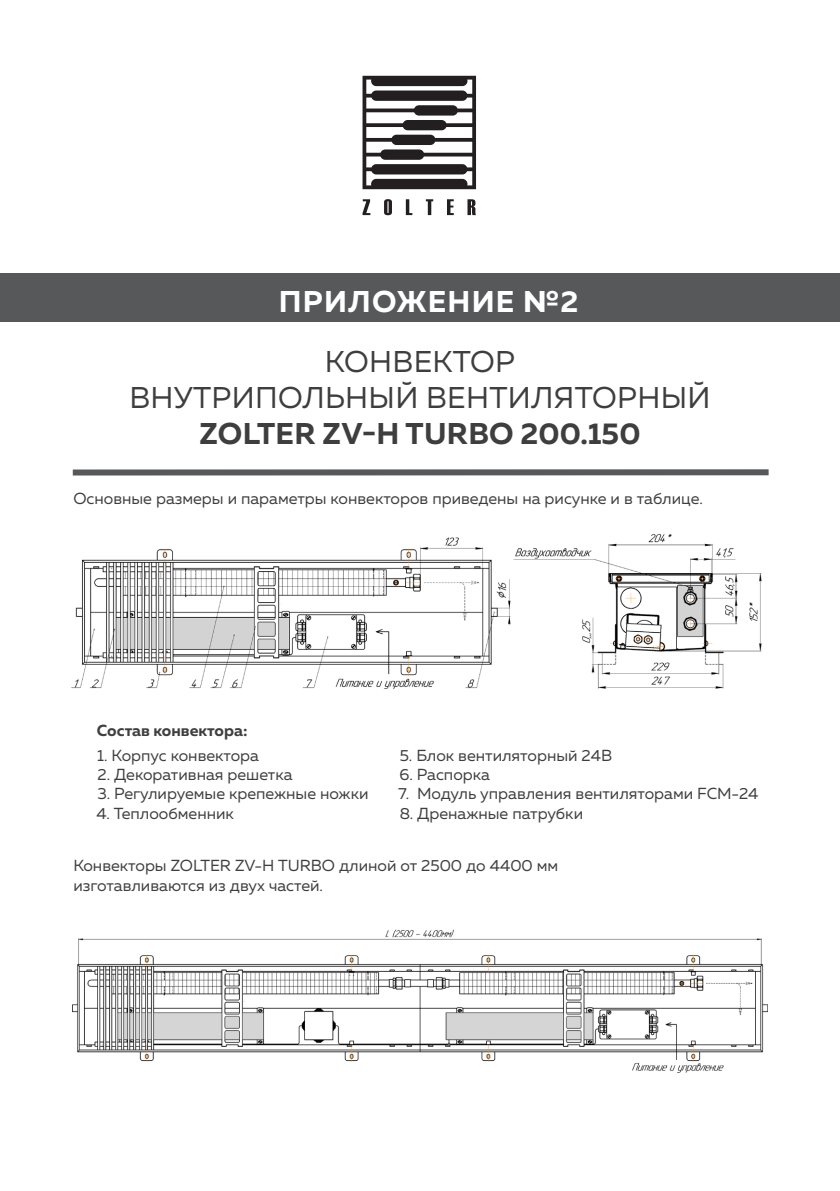
<style>
.page{position:relative;width:840px;height:1191px;background:#fff}
.page>*{position:absolute;margin:0;border:0;box-sizing:border-box;transform-origin:0 0}
.t1{font:30px "Muller";letter-spacing:.01em;color:#3e3e3f}
.t2{font:700 30px "Muller";letter-spacing:.01em;color:#3e3e3f}
.t3{font:700 30px "Muller";letter-spacing:.04em;color:#fff}
.Основной{font:16px "Muller";color:#3e3e3f}
.Основной-2{font:700 16px "Muller";color:#3e3e3f}
.s1{font-family:"Montserrat"}
</style>
<div class="page">
<div style="left:0;top:274px;width:839px;height:48px;background:#57585a"></div>
<svg style="left:362px;top:76px;width:114px;height:113px"></svg>
<svg style="left:362px;top:199px;width:114px;height:16px"></svg>
<div style="left:73px;top:469px;width:695px;height:6px;background:#57585a"></div>
<img style="left:73px;top:929px;width:694px;height:144px">
<img style="left:72px;top:534px;width:690px;height:155px">
<p class="t3" style="left:279px;top:283px;width:301px">ПРИЛОЖЕНИЕ <span class="s1">№</span>2</p>
<p class="t1" style="left:325px;top:343px;width:191px">КОНВЕКТОР</p>
<p class="t1" style="left:129px;top:379px;width:582px">ВНУТРИПОЛЬНЫЙ ВЕНТИЛЯТОРНЫЙ</p>
<p class="t2" style="left:199px;top:415px;width:442px">ZOLTER ZV-H TURBO 200.150</p>
<p class="Основной" style="left:73px;top:489px;width:630px">Основные размеры и параметры конвекторов приведены на рисунке и в таблице.</p>
<p class="Основной-2" style="left:97px;top:720px;width:152px">Состав конвектора:</p>
<p class="Основной" style="left:97px;top:745px;width:163px">1. Корпус конвектора</p>
<p class="Основной" style="left:98px;top:764px;width:196px">2. Декоративная решетка</p>
<p class="Основной" style="left:97px;top:784px;width:272px">3. Регулируемые крепежные ножки</p>
<p class="Основной" style="left:96px;top:803px;width:139px">4. Теплообменник</p>
<p class="Основной" style="left:399px;top:745px;width:214px">5. Блок вентиляторный 24В</p>
<p class="Основной" style="left:399px;top:764px;width:92px">6. Распорка</p>
<p class="Основной" style="left:398px;top:784px;width:361px">7. Модуль управления вентиляторами FCM-24</p>
<p class="Основной" style="left:399px;top:803px;width:185px">8. Дренажные патрубки</p>
<p class="Основной" style="left:73px;top:856px;width:486px">Конвекторы ZOLTER ZV-H TURBO длиной от 2500 до 4400 мм</p>
<p class="Основной" style="left:73px;top:875px;width:251px">изготавливаются из двух частей.</p>
</div>
